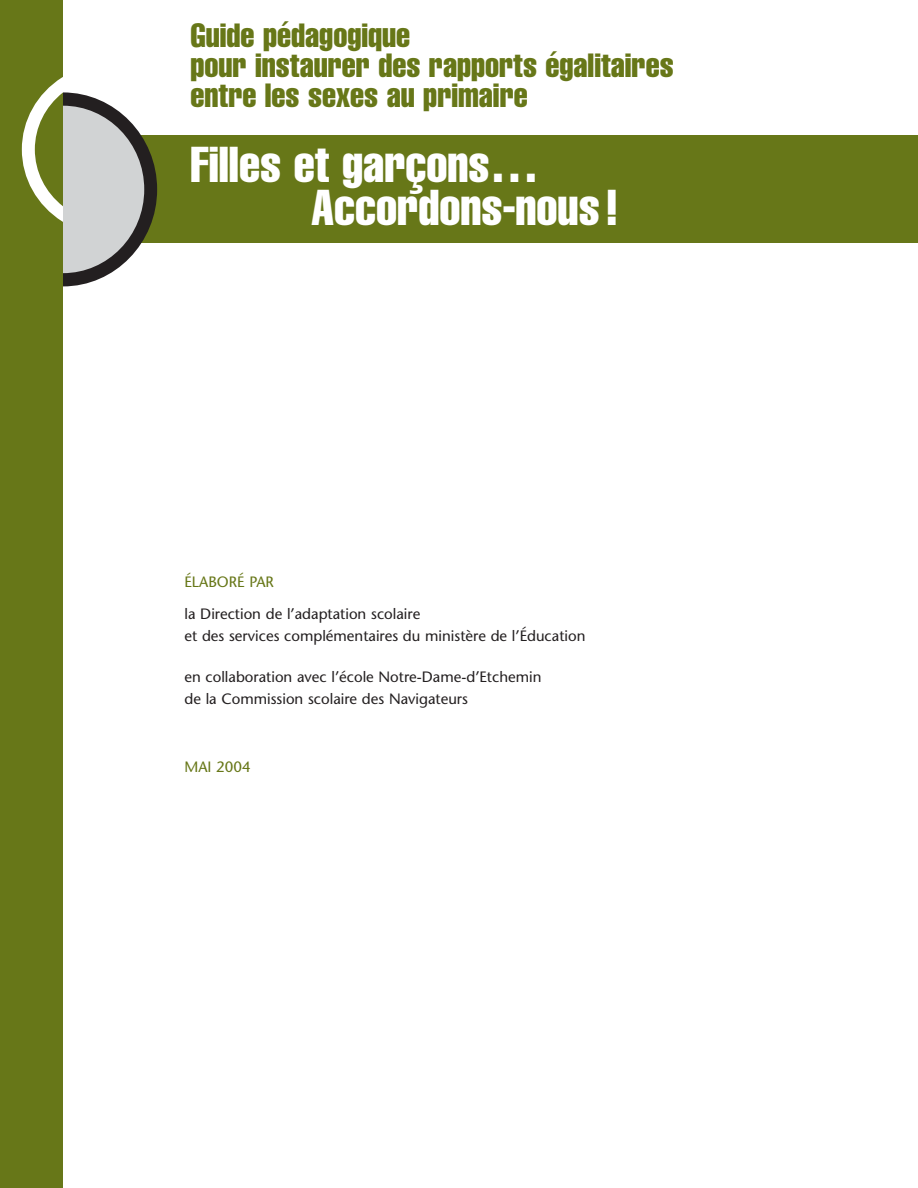
<style>
.page{position:relative;width:918px;height:1188px;background:#fff}
.page>*{position:absolute;margin:0;border:0;box-sizing:border-box;transform-origin:0 0}
.t1{font:extra-condensed 49.5px/43.5px "Helvetica";color:#fff}
.t2{font:extra-condensed 33px/30px "Helvetica";color:#677718}
.t3{font:15px/22.5px "Stone Sans";color:#231f20}
.t4{font:15px "Stone Sans";color:#677718}
</style>
<div class="page">
<div style="left:0;top:0;width:63px;height:1188px;background:#677718"></div>
<div style="left:63px;top:135px;width:855px;height:108px;background:#677718"></div>
<svg style="left:22px;top:77px;width:135px;height:209px"></svg>
<h2 class="t2" style="left:190px;top:22px;width:485px">Guide pédagogique<br>pour instaurer des rapports égalitaires entre les sexes au primaire</h2>
<h1 class="t1" style="left:311px;top:145px;width:309px;text-indent:-121px">Filles et garçons…<br>Accordons-nous !</h1>
<p class="t4" style="left:184px;top:576px;width:91px">ÉLABORÉ PAR</p>
<p class="t3" style="left:184px;top:604px;width:402px">la Direction de l’adaptation scolaire<br>et des services complémentaires du ministère de l’Éducation</p>
<p class="t3" style="left:184px;top:667px;width:358px">en collaboration avec l’école Notre-Dame-d’Etchemin de la Commission scolaire des Navigateurs</p>
<p class="t4" style="left:184px;top:760px;width:68px">MAI 2004</p>
</div>
